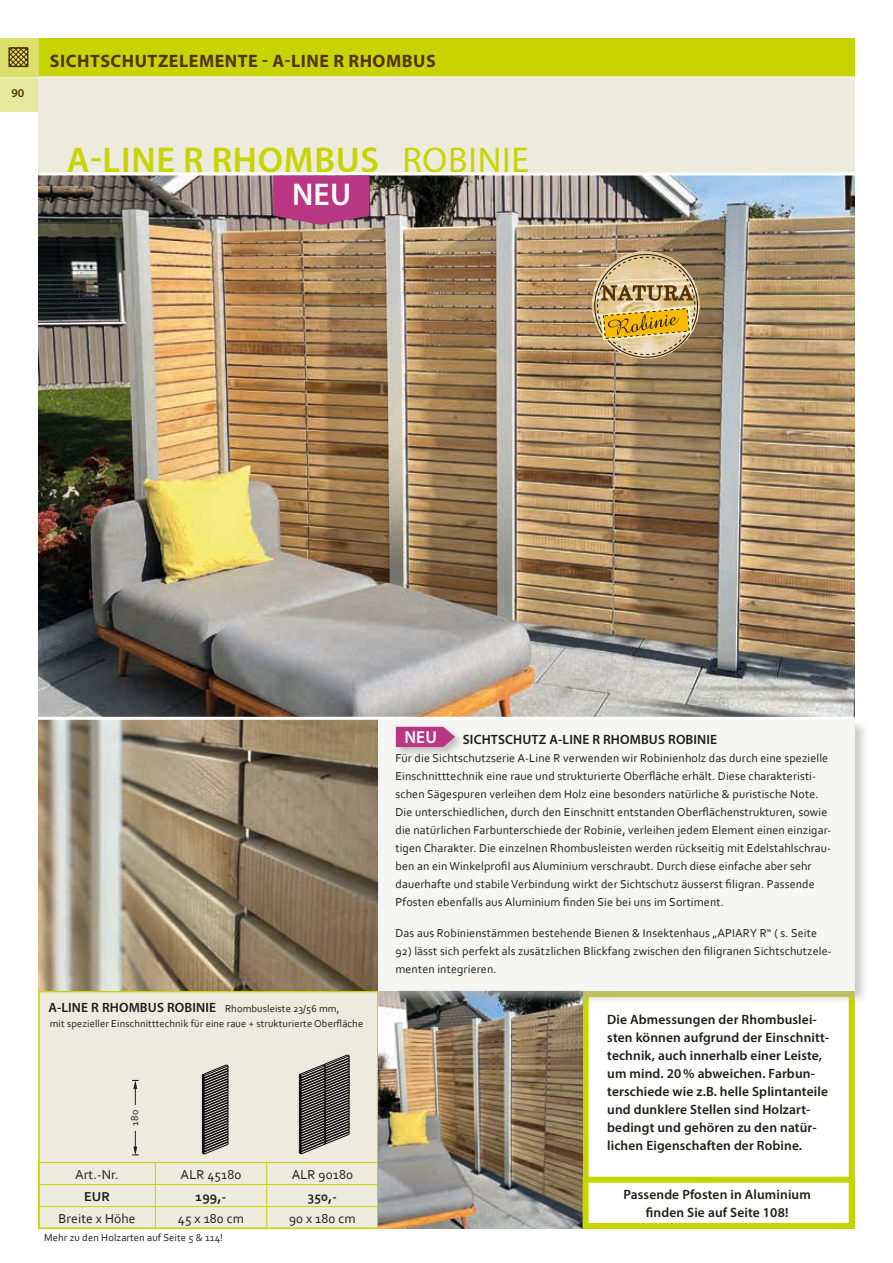
<style>
.page{position:relative;width:893px;height:1263px;background:#fff}
.page>*{position:absolute;margin:0;border:0;box-sizing:border-box;transform-origin:0 0}
.t1{font:600 36px "Myriad Pro";letter-spacing:.02em;color:#c8d400}
.t2{font:600 31.5px "Myriad Pro";color:#fff}
.t3{font:19.5px "New Century Schlbk";letter-spacing:.05em;color:#533200}
.t4{font:700 18px "Myriad Pro";letter-spacing:.03em;color:#533300}
.t5{font:600 17.25px "Myriad Pro";color:#fff}
.t6{font:600 13.5px/18px "Myriad Pro";letter-spacing:.01em;color:#1d1d1b}
.t7{font:13.5px "Corbel";letter-spacing:.01em;color:#1d1d1b}
.t8{font:700 13.5px "Corbel";letter-spacing:.01em;color:#1d1d1b}
.t9{font:12px/18px "Corbel";letter-spacing:.01em;color:#1d1d1b}
.t10{font:600 12px "Myriad Pro";color:#533300}
.t11{font:10.5px "Corbel";letter-spacing:.01em;color:#1d1d1b}
.s1{font-weight:400}
.s2{font-family:"Corbel";font-weight:400;font-size:10.5px}
</style>
<div class="page">
<div style="left:0;top:39px;width:43px;height:73px;background:#e5e99c"></div>
<div style="left:38px;top:38px;width:817px;height:1191px;background:#edebde"></div>
<div style="left:38px;top:38px;width:817px;height:39px;background:#c8d400"></div>
<hr style="left:0;top:77px;width:855px;height:1px;background:#fff">
<div style="left:0;top:38px;width:38px;height:39px;background:#dbe06a"></div>
<svg style="left:10px;top:49px;width:16px;height:16px"></svg>
<div style="left:8px;top:47px;width:20px;height:20px;border:1px solid #533200"></div>
<div style="left:586px;top:994px;width:266px;height:232px;background:#fff"></div>
<div style="left:583px;top:991px;width:272px;height:238px;border:6px solid #c8d400"></div>
<div style="left:38px;top:991px;width:340px;height:238px;border:2px solid #c8d400"></div>
<svg style="left:132px;top:1080px;width:6px;height:25px"></svg>
<svg style="left:132px;top:1131px;width:6px;height:24px"></svg>
<hr style="left:38px;top:1162px;width:117px;height:1px;background:#c8d400">
<hr style="left:155px;top:1162px;width:112px;height:1px;background:#c8d400">
<hr style="left:267px;top:1162px;width:111px;height:1px;background:#c8d400">
<hr style="left:38px;top:1184px;width:117px;height:1px;background:#c8d400">
<hr style="left:155px;top:1184px;width:112px;height:1px;background:#c8d400">
<hr style="left:267px;top:1184px;width:111px;height:1px;background:#c8d400">
<hr style="left:38px;top:1206px;width:117px;height:1px;background:#c8d400">
<svg style="left:38px;top:1163px;width:1px;height:65px"></svg>
<hr style="left:155px;top:1206px;width:112px;height:1px;background:#c8d400">
<svg style="left:155px;top:1163px;width:1px;height:65px"></svg>
<hr style="left:267px;top:1206px;width:111px;height:1px;background:#c8d400">
<svg style="left:266px;top:1163px;width:1px;height:65px"></svg>
<hr style="left:38px;top:1228px;width:117px;height:1px;background:#c8d400">
<hr style="left:155px;top:1228px;width:112px;height:1px;background:#c8d400">
<hr style="left:267px;top:1228px;width:111px;height:1px;background:#c8d400">
<img style="left:378px;top:1005px;width:205px;height:224px">
<img style="left:38px;top:720px;width:338px;height:271px">
<img style="left:38px;top:175px;width:817px;height:542px">
<svg style="left:198px;top:1065px;width:31px;height:89px"></svg>
<svg style="left:299px;top:1055px;width:51px;height:99px"></svg>
<hr style="left:35px;top:717px;width:820px;height:3px;background:#fff">
<hr style="left:38px;top:172px;width:820px;height:3px;background:#fff">
<svg style="left:592px;top:251px;width:108px;height:108px"></svg>
<div style="left:376px;top:718px;width:493px;height:287px;background:#b1b1b0;opacity:.75"></div>
<div style="left:378px;top:720px;width:477px;height:271px;background:#f6f6f6"></div>
<div style="left:583px;top:1177px;width:272px;height:52px;border:6px solid #c8d400"></div>
<div style="left:394px;top:725px;width:71px;height:33px;background:#b1b1b0;opacity:.75"></div>
<svg style="left:396px;top:727px;width:59px;height:20px"></svg>
<svg style="left:273px;top:175px;width:96px;height:50px"></svg>
<p class="t10" style="left:11px;top:86px;width:14px">90</p>
<h3 class="t4" style="left:50px;top:49px;width:387px">SICHTSCHUTZELEMENTE - A-LINE R RHOMBUS</h3>
<h1 class="t1" style="left:67px;top:137px;width:464px">A-LINE R RHOMBUS <span class="s1">ROBINIE</span></h1>
<h2 class="t2" style="left:292px;top:174px;width:61px">NEU</h2>
<h3 class="t3" style="left:601px;top:281px;width:93px">NATURA</h3>
<p class="t6" style="left:48px;top:998px;width:293px">A-LINE R RHOMBUS ROBINIE <span class="s2">Rhombusleiste 23/56 mm,</span></p>
<p class="t11" style="left:50px;top:1017px;width:315px">mit spezieller Einschnitttechnik für eine raue + strukturierte Oberfläche</p>
<p class="t11" style="left:128px;top:1125px;width:17px;rotate:-90deg">180</p>
<p class="t7" style="left:75px;top:1166px;width:45px">Art.-Nr.</p>
<p class="t7" style="left:181px;top:1166px;width:62px">ALR 45180</p>
<p class="t7" style="left:292px;top:1166px;width:63px">ALR 90180</p>
<p class="t8" style="left:84px;top:1188px;width:27px">EUR</p>
<p class="t8" style="left:196px;top:1188px;width:32px">199,-</p>
<p class="t8" style="left:308px;top:1188px;width:31px">350,-</p>
<p class="t7" style="left:58px;top:1210px;width:79px">Breite x Höhe</p>
<p class="t7" style="left:178px;top:1210px;width:68px">45 x 180 cm</p>
<p class="t7" style="left:289px;top:1210px;width:68px">90 x 180 cm</p>
<p class="t11" style="left:44px;top:1231px;width:180px">Mehr zu den Holzarten auf Seite 5 &amp; 114!</p>
<h3 class="t5" style="left:404px;top:726px;width:34px">NEU</h3>
<p class="t6" style="left:463px;top:730px;width:256px">SICHTSCHUTZ A-LINE R RHOMBUS ROBINIE</p>
<p class="t9" style="left:395px;top:748px;width:437px">Für die Sichtschutzserie A-Line R verwenden wir Robinienholz das durch eine spezielle Einschnitttechnik eine raue und strukturierte Oberfläche erhält. Diese charakteristi&shy;schen Sägespuren verleihen dem Holz eine besonders natürliche &amp; puristische Note.<br>Die unterschiedlichen, durch den Einschnitt entstanden Oberflächenstrukturen, sowie die natürlichen Farbunterschiede der Robinie, verleihen jedem Element einen einzigar&shy;tigen Charakter. Die einzelnen Rhombusleisten werden rückseitig mit Edelstahlschrau&shy;ben an ein Winkelprofil aus Aluminium verschraubt. Durch diese einfache aber sehr dauerhafte und stabile Verbindung wirkt der Sichtschutz äusserst filigran. Passende Pfosten ebenfalls aus Aluminium finden Sie bei uns im Sortiment.</p>
<p class="t9" style="left:395px;top:924px;width:423px">Das aus Robinienstämmen bestehende Bienen &amp; Insektenhaus „APIARY R“ ( s. Seite</p>
<p class="t9" style="left:395px;top:942px;width:438px">92) lässt sich perfekt als zusätzlichen Blickfang zwischen den filigranen Sichtschutzele&shy;menten integrieren.</p>
<p class="t6" style="left:607px;top:1010px;width:223px">Die Abmessungen der Rhombuslei&shy;sten können aufgrund der Einschnitt&shy;technik, auch innerhalb einer Leiste, um mind. 20 % abweichen. Farbun&shy;terschiede wie z.B. helle Splintanteile und dunklere Stellen sind Holzart&shy;bedingt und gehören zu den natür&shy;lichen Eigenschaften der Robine.</p>
<p class="t6" style="left:623px;top:1185px;width:189px;text-align:center">Passende Pfosten in Aluminium finden Sie auf Seite 108!</p>
</div>
